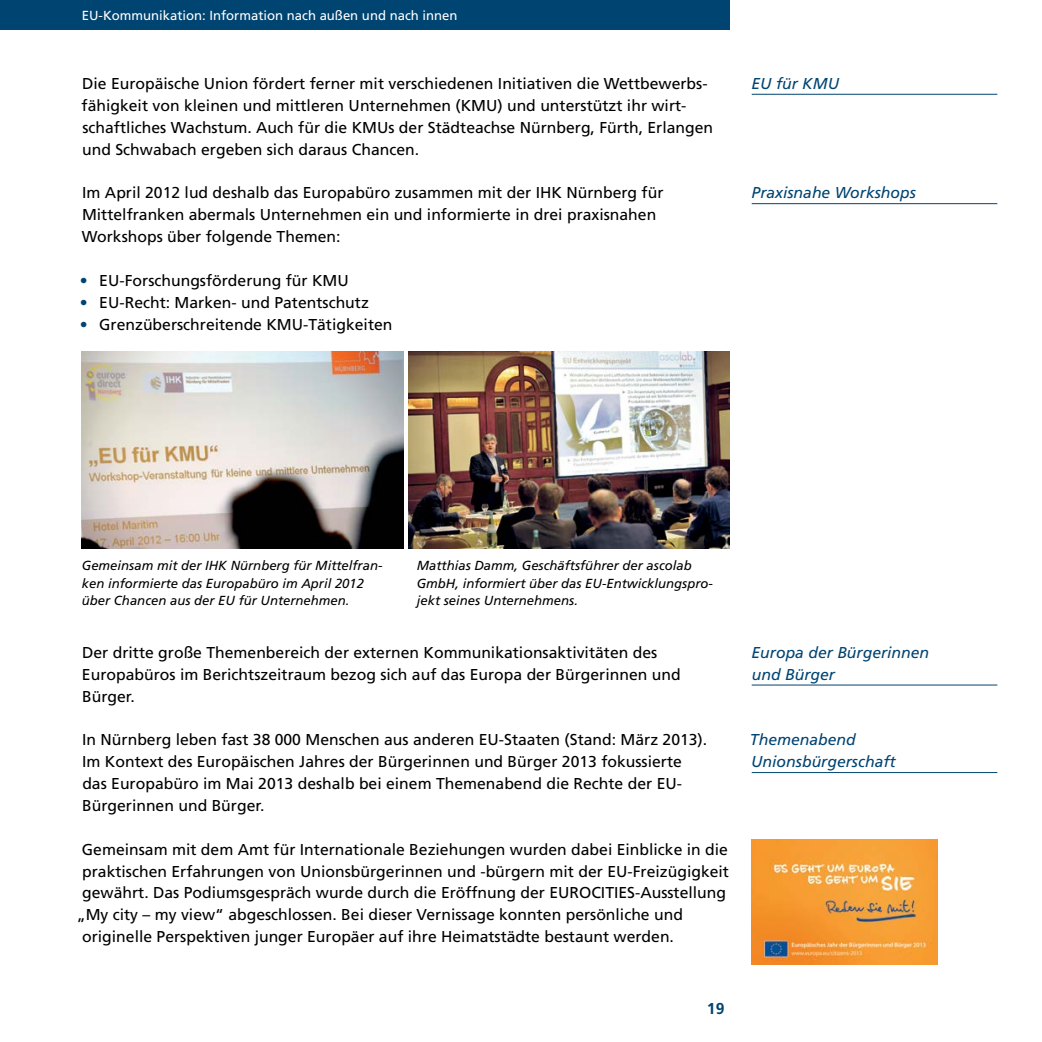
<style>
.page{position:relative;width:1042px;height:1042px;background:#fff}
.page>*{position:absolute;margin:0;border:0;box-sizing:border-box;transform-origin:0 0}
.Fliesstext{font:15.75px/21.9px "Frutiger";color:#000}
.t1{font:italic 15.75px/21.9px "Frutiger";color:#004472}
.t2{font:700 15.75px "Frutiger";color:#004472}
.t3{font:italic 13.12px/17.5px "Frutiger";color:#000}
.t4{font:13.12px "Frutiger";color:#fff}
.s1{font-weight:700;color:#004472}
</style>
<div class="page">
<div style="left:0;top:0;width:729px;height:30px;background:#004472"></div>
<hr style="left:752px;top:94px;width:245px;height:1px;background:#004472">
<hr style="left:752px;top:203px;width:245px;height:1px;background:#004472">
<img style="left:82px;top:351px;width:321px;height:197px">
<img style="left:408px;top:351px;width:321px;height:197px">
<hr style="left:752px;top:684px;width:245px;height:1px;background:#004472">
<hr style="left:752px;top:772px;width:245px;height:1px;background:#004472">
<img style="left:752px;top:840px;width:186px;height:124px">
<p class="t4" style="left:82px;top:8px;width:377px">EU-Kommunikation: Information nach außen und nach innen</p>
<p class="Fliesstext" style="left:82px;top:73px;width:633px">Die Europäische Union fördert ferner mit verschiedenen Initiativen die Wettbewerbs&shy;fähigkeit von kleinen und mittleren Unternehmen (KMU) und unterstützt ihr wirt&shy;schaftliches Wachstum. Auch für die KMUs der Städteachse Nürnberg, Fürth, Erlangen und Schwabach ergeben sich daraus Chancen.</p>
<p class="Fliesstext" style="left:82px;top:182px;width:583px">Im April 2012 lud deshalb das Europabüro zusammen mit der IHK Nürnberg für<br>Mittelfranken abermals Unternehmen ein und informierte in drei praxisnahen<br>Workshops über folgende Themen:</p>
<p class="Fliesstext" style="left:80px;top:269px;width:270px"><span class="s1">•</span> EU-Forschungsförderung für KMU</p>
<p class="Fliesstext" style="left:80px;top:291px;width:290px"><span class="s1">•</span> EU-Recht: Marken- und Patentschutz</p>
<p class="Fliesstext" style="left:80px;top:313px;width:314px"><span class="s1">•</span> Grenzüberschreitende KMU-Tätigkeiten</p>
<p class="t1" style="left:751px;top:73px;width:89px">EU für KMU</p>
<p class="t1" style="left:751px;top:182px;width:166px">Praxisnahe Workshops</p>
<p class="t3" style="left:82px;top:557px;width:302px">Gemeinsam mit der IHK Nürnberg für Mittelfran&shy;ken informierte das Europabüro im April 2012 über Chancen aus der EU für Unternehmen.</p>
<p class="t3" style="left:417px;top:557px;width:298px">Matthias Damm, Geschäftsführer der ascolab<br>GmbH, informiert über das EU-Entwicklungspro&shy;jekt seines Unternehmens.</p>
<p class="Fliesstext" style="left:82px;top:641px;width:600px">Der dritte große Themenbereich der externen Kommunikationsaktivitäten des<br>Europabüros im Berichtszeitraum bezog sich auf das Europa der Bürgerinnen und<br>Bürger.</p>
<p class="Fliesstext" style="left:82px;top:729px;width:626px">In Nürnberg leben fast 38 000 Menschen aus anderen EU-Staaten (Stand: März 2013).<br>Im Kontext des Europäischen Jahres der Bürgerinnen und Bürger 2013 fokussierte das Europabüro im Mai 2013 deshalb bei einem Themenabend die Rechte der EU-Bürgerinnen und Bürger.</p>
<p class="Fliesstext" style="left:82px;top:838px;width:647px">Gemeinsam mit dem Amt für Internationale Beziehungen wurden dabei Einblicke in die</p>
<p class="Fliesstext" style="left:82px;top:860px;width:648px">praktischen Erfahrungen von Unionsbürgerinnen und -bürgern mit der EU-Freizügigkeit</p>
<p class="Fliesstext" style="left:82px;top:882px;width:645px">gewährt. Das Podiumsgespräch wurde durch die Eröffnung der EUROCITIES-Ausstellung</p>
<p class="Fliesstext" style="left:77px;top:904px;width:607px">„My city – my view“ abgeschlossen. Bei dieser Vernissage konnten persönliche und</p>
<p class="Fliesstext" style="left:82px;top:926px;width:593px">originelle Perspektiven junger Europäer auf ihre Heimatstädte bestaunt werden.</p>
<p class="t1" style="left:751px;top:641px;width:179px">Europa der Bürgerinnen und Bürger</p>
<p class="t1" style="left:750px;top:729px;width:147px">Themenabend<br>Unionsbürgerschaft</p>
<p class="t2" style="left:707px;top:999px;width:19px">19</p>
</div>
